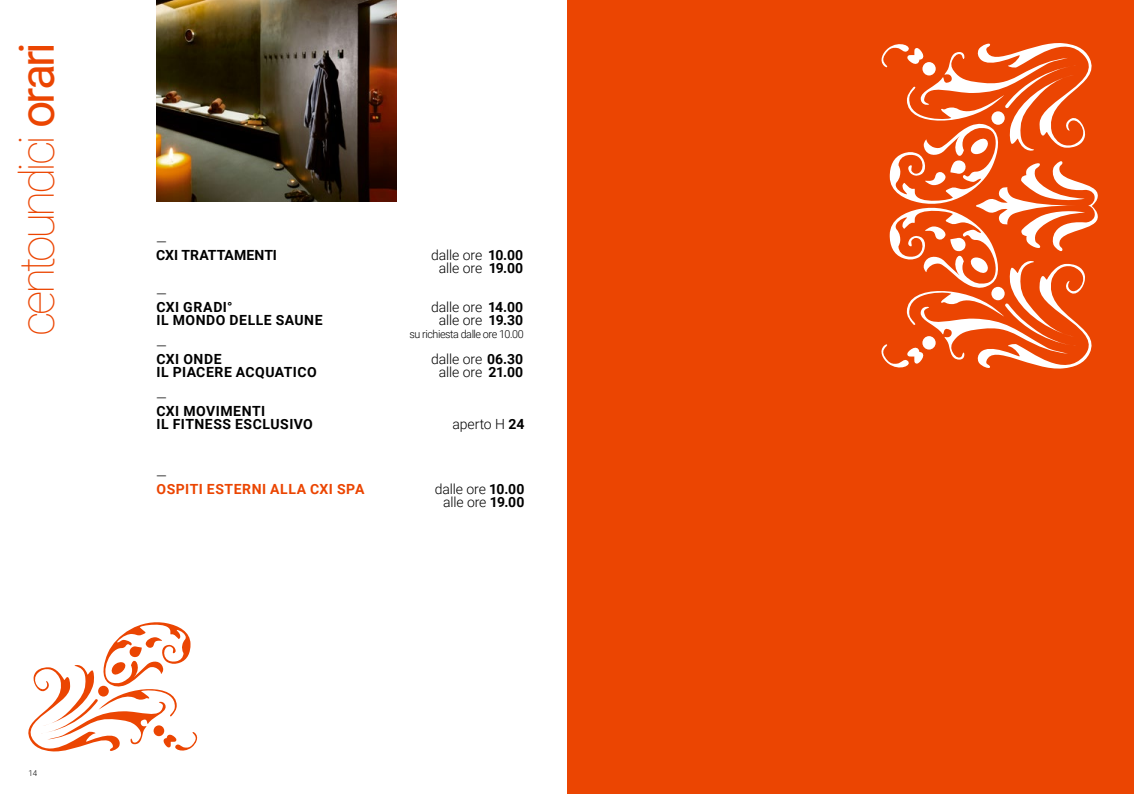
<style>
.page{position:relative;width:1134px;height:794px;background:#fff}
.page>*{position:absolute;margin:0;border:0;box-sizing:border-box;transform-origin:0 0}
.t1{font:100 48px "Roboto";letter-spacing:-.075em;color:#eb4502}
.t2{font:300 14px/13px "Roboto";letter-spacing:-.015em;color:#000;text-align:center}
.t3{font:700 14px/13px "Roboto";letter-spacing:.035em;color:#000}
.t4{font:700 14px "Roboto";letter-spacing:.035em;color:#eb4502}
.t5{font:700 14px "Roboto";color:#000}
.t6{font:300 11px "Roboto";letter-spacing:-.04em;color:#000}
.t7{font:300 8px "Roboto";color:#000}
.s1{font-weight:400}
.s2{font-weight:700}
</style>
<div class="page">
<div style="left:567px;top:0;width:567px;height:794px;background:#eb4502"></div>
<svg style="left:881px;top:43px;width:217px;height:326px"></svg>
<img style="left:156px;top:0;width:240px;height:201px">
<svg style="left:28px;top:622px;width:170px;height:130px"></svg>
<h1 class="t1" style="left:3px;top:336px;width:295px;rotate:-90deg">centoundici <span class="s1">orari</span></h1>
<p class="t2" style="left:156px;top:235px;width:12px">—</p>
<p class="t5" style="left:156px;top:245px;width:122px">CXI TRATTAMENTI</p>
<p class="t2" style="left:431px;top:248px;width:94px">dalle ore <span class="s2">10.00 </span>alle ore <span class="s2">19.00</span></p>
<p class="t2" style="left:156px;top:287px;width:12px">—</p>
<p class="t3" style="left:156px;top:300px;width:78px">CXI GRADI°</p>
<p class="t2" style="left:431px;top:300px;width:94px">dalle ore <span class="s2">14.00</span></p>
<p class="t3" style="left:156px;top:313px;width:168px">IL MONDO DELLE SAUNE</p>
<p class="t2" style="left:439px;top:313px;width:86px">alle ore <span class="s2">19.30</span></p>
<p class="t6" style="left:410px;top:326px;width:116px">su richiesta dalle ore 10.00</p>
<p class="t2" style="left:156px;top:339px;width:12px">—</p>
<p class="t3" style="left:157px;top:352px;width:67px">CXI ONDE</p>
<p class="t2" style="left:431px;top:352px;width:94px">dalle ore <span class="s2">06.30</span></p>
<p class="t3" style="left:157px;top:365px;width:162px">IL PIACERE ACQUATICO</p>
<p class="t2" style="left:439px;top:365px;width:86px">alle ore <span class="s2">21.00</span></p>
<p class="t2" style="left:156px;top:391px;width:12px">—</p>
<p class="t3" style="left:157px;top:404px;width:158px">CXI MOVIMENTI<br>IL FITNESS ESCLUSIVO</p>
<p class="t2" style="left:452px;top:417px;width:73px">aperto H <span class="s2">24</span></p>
<p class="t2" style="left:156px;top:469px;width:12px">—</p>
<p class="t4" style="left:157px;top:479px;width:209px">OSPITI ESTERNI ALLA CXI SPA</p>
<p class="t2" style="left:435px;top:482px;width:91px">dalle ore <span class="s2">10.00 </span>alle ore <span class="s2">19.00</span></p>
<p class="t7" style="left:28px;top:767px;width:10px">14</p>
</div>
